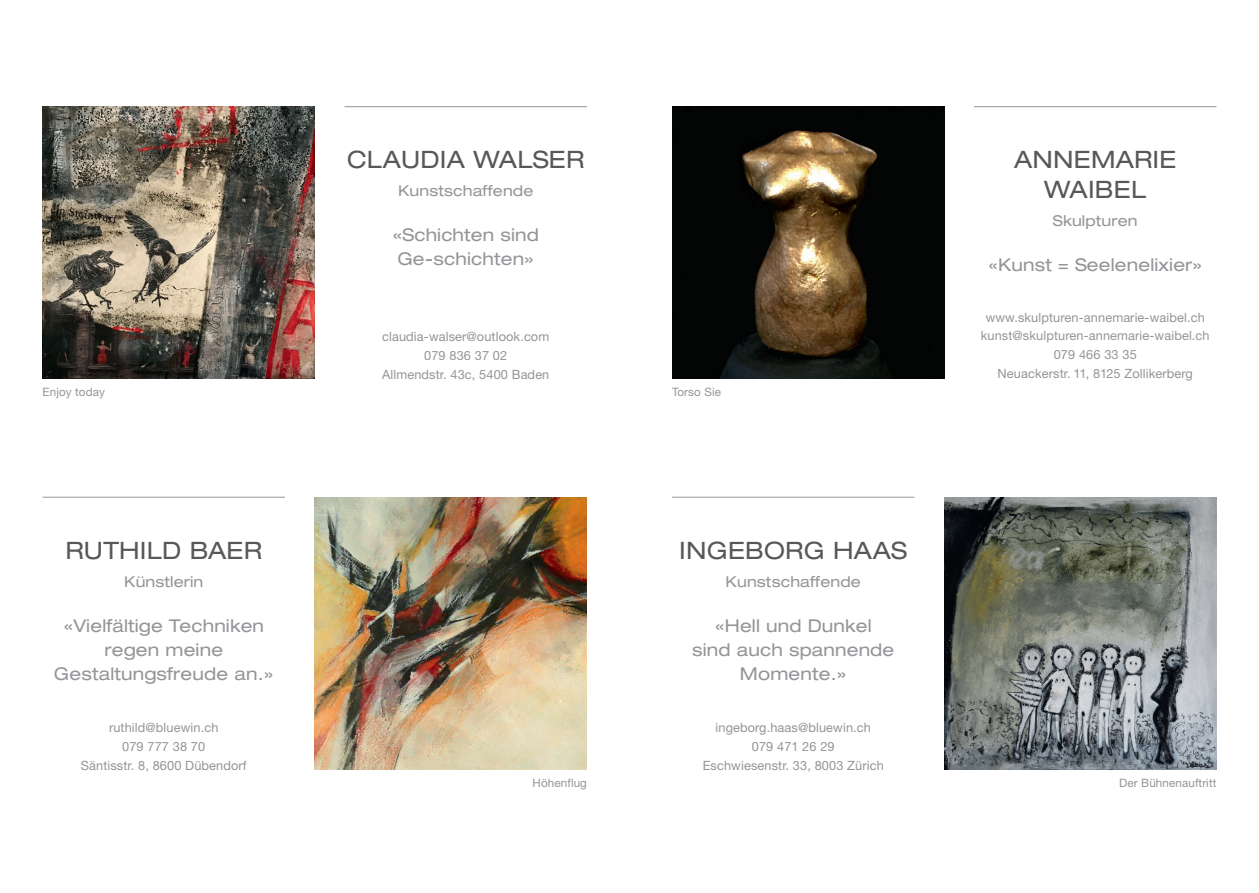
<style>
.page{position:relative;width:1259px;height:893px;background:#fff}
.page>*{position:absolute;margin:0;border:0;box-sizing:border-box;transform-origin:0 0}
.t1{font:expanded 24px/30px "Helvetica Neue";letter-spacing:.01em;color:#57585a;text-align:center}
.t2{font:expanded 17.7px/24px "Helvetica Neue";letter-spacing:.01em;color:#939598;text-align:center}
.t3{font:expanded 15px "Helvetica Neue";letter-spacing:.01em;color:#939598}
.t4{font:12.75px/18.8px "Helvetica Neue";letter-spacing:.01em;color:#939598;text-align:center}
.t5{font:11.7px "Helvetica Neue";letter-spacing:.01em;color:#939598}
</style>
<div class="page">
<img style="left:944px;top:497px;width:272px;height:273px">
<img style="left:315px;top:497px;width:272px;height:273px">
<img style="left:43px;top:106px;width:272px;height:272px">
<img style="left:672px;top:106px;width:272px;height:272px">
<hr style="left:43px;top:497px;width:242px;height:1px;background:#939598">
<hr style="left:344px;top:106px;width:243px;height:1px;background:#939598">
<hr style="left:672px;top:497px;width:242px;height:1px;background:#939598">
<hr style="left:974px;top:106px;width:242px;height:1px;background:#939598">
<h1 class="t1" style="left:347px;top:144px;width:239px">CLAUDIA WALSER</h1>
<p class="t3" style="left:398px;top:181px;width:137px">Kunstschaffende</p>
<h2 class="t2" style="left:392px;top:222px;width:148px;text-align:left">«Schichten sind<br>Ge-schichten»</h2>
<p class="t4" style="left:382px;top:327px;width:169px">claudia-walser@outlook.com<br>079 836 37 02<br>Allmendstr. 43c, 5400 Baden</p>
<p class="t5" style="left:43px;top:385px;width:64px">Enjoy today</p>
<p class="t5" style="left:672px;top:385px;width:50px">Torso Sie</p>
<h1 class="t1" style="left:66px;top:535px;width:198px">RUTHILD BAER</h1>
<p class="t3" style="left:124px;top:573px;width:81px">Künstlerin</p>
<h2 class="t2" style="left:54px;top:614px;width:221px">«Vielfältige Techniken regen meine<br>Gestaltungsfreude an.»</h2>
<p class="t4" style="left:81px;top:718px;width:167px">ruthild@bluewin.ch<br>079 777 38 70<br>Säntisstr. 8, 8600 Dübendorf</p>
<p class="t5" style="left:532px;top:775px;width:56px">Höhenflug</p>
<h1 class="t1" style="left:679px;top:535px;width:229px">INGEBORG HAAS</h1>
<p class="t3" style="left:725px;top:573px;width:137px">Kunstschaffende</p>
<h2 class="t2" style="left:692px;top:614px;width:204px">«Hell und Dunkel<br>sind auch spannende<br>Momente.»</h2>
<p class="t4" style="left:702px;top:718px;width:183px">ingeborg.haas@bluewin.ch<br>079 471 26 29<br>Eschwiesenstr. 33, 8003 Zürich</p>
<h1 class="t1" style="left:1014px;top:144px;width:164px">ANNEMARIE<br>WAIBEL</h1>
<p class="t3" style="left:1053px;top:211px;width:86px">Skulpturen</p>
<h2 class="t2" style="left:988px;top:252px;width:216px">«Kunst = Seelenelixier»</h2>
<p class="t4" style="left:980px;top:308px;width:230px">www.skulpturen-annemarie-waibel.ch kunst@skulpturen-annemarie-waibel.ch<br>079 466 33 35<br>Neuackerstr. 11, 8125 Zollikerberg</p>
<p class="t5" style="left:1119px;top:775px;width:99px">Der Bühnenauftritt</p>
</div>
